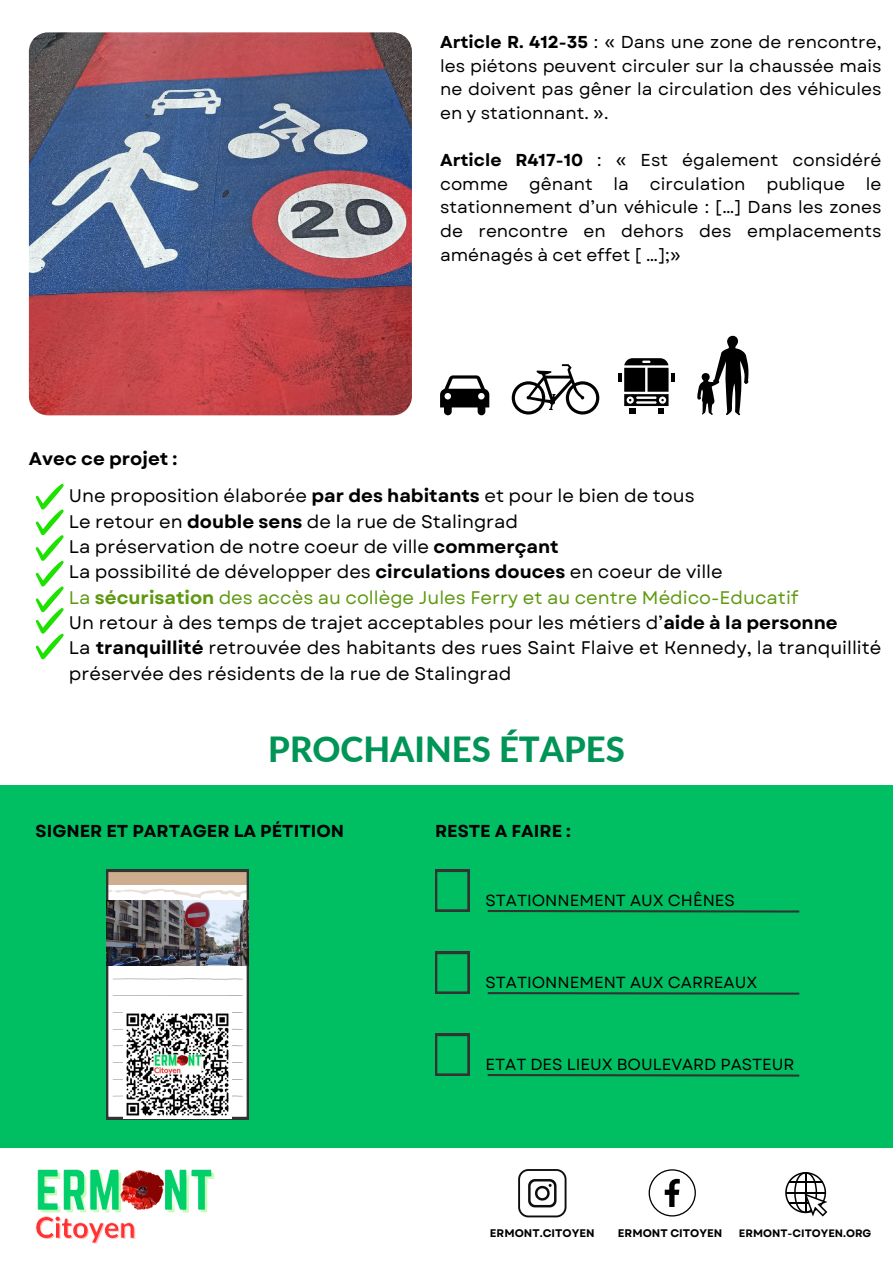
<style>
.page{position:relative;width:893px;height:1263px;background:#fff}
.page>*{position:absolute;margin:0;border:0;box-sizing:border-box;transform-origin:0 0}
.t1{font:800 34.65px "Lato";color:#009456}
.t2{font:18.23px/25.3px "Garet";color:#000}
.t3{font:18.23px "Garet";color:#5e9910}
.t4{font:700 18.23px "Garet";color:#000}
.t5{font:17.25px/23.6px "Garet";color:#000;text-align:justify}
.t6{font:700 17.25px "Garet";color:#000}
.t7{font:16.05px "Garet";color:#000}
.t8{font:700 11.02px "Garet";color:#000}
.t9{font:700 10.8px "Garet";color:#000}
.s1{font-weight:700}
</style>
<div class="page">
<img style="left:29px;top:32px;width:383px;height:383px">
<div style="left:0;top:785px;width:893px;height:478px;background:#00bf63"></div>
<svg style="left:106px;top:870px;width:143px;height:249px;background:#e5e0dc"></svg>
<img style="left:123px;top:1010px;width:109px;height:109px">
<img style="left:106px;top:900px;width:143px;height:66px">
<svg style="left:36px;top:484px;width:28px;height:175px"></svg>
<svg style="left:618px;top:358px;width:56px;height:56px"></svg>
<svg style="left:512px;top:364px;width:87px;height:50px"></svg>
<svg style="left:440px;top:375px;width:49px;height:40px"></svg>
<svg style="left:697px;top:336px;width:51px;height:79px"></svg>
<svg style="left:487px;top:1074px;width:313px;height:3px"></svg>
<svg style="left:487px;top:992px;width:313px;height:3px"></svg>
<svg style="left:487px;top:910px;width:313px;height:3px"></svg>
<svg style="left:435px;top:870px;width:34px;height:41px"></svg>
<svg style="left:435px;top:952px;width:34px;height:42px"></svg>
<svg style="left:435px;top:1034px;width:34px;height:42px"></svg>
<div style="left:0;top:1148px;width:893px;height:115px;background:#fff"></div>
<img style="left:36px;top:1169px;width:179px;height:75px">
<svg style="left:785px;top:1172px;width:42px;height:44px"></svg>
<svg style="left:648px;top:1169px;width:48px;height:47px"></svg>
<img style="left:518px;top:1169px;width:48px;height:49px">
<p class="t5" style="left:440px;top:30px;width:443px"><span class="s1">Article R. 412-35</span> : « Dans une zone de rencontre, les piétons peuvent circuler sur la chaussée mais ne doivent pas gêner la circulation des véhicules en y stationnant. ».</p>
<p class="t5" style="left:440px;top:148px;width:443px"><span class="s1">Article R417-10</span> : « Est également considéré comme gênant la circulation publique le stationnement d’un véhicule : […] Dans les zones de rencontre en dehors des emplacements aménagés à cet effet [ …];»</p>
<p class="t4" style="left:29px;top:445px;width:150px">Avec ce projet :</p>
<p class="t2" style="left:69px;top:483px;width:627px">Une proposition élaborée <span class="s1">par des habitants</span> et pour le bien de tous</p>
<p class="t2" style="left:69px;top:509px;width:451px">Le retour en <span class="s1">double sens</span> de la rue de Stalingrad</p>
<p class="t2" style="left:69px;top:534px;width:491px">La préservation de notre coeur de ville <span class="s1">commerçant</span></p>
<p class="t2" style="left:69px;top:559px;width:655px">La possibilité de développer des <span class="s1">circulations douces</span> en coeur de ville</p>
<p class="t3" style="left:69px;top:584px;width:731px">La <span class="s1">sécurisation</span> des accès au collège Jules Ferry et au centre Médico-Educatif</p>
<p class="t2" style="left:69px;top:610px;width:770px">Un retour à des temps de trajet acceptables pour les métiers d’<span class="s1">aide à la personne</span></p>
<p class="t2" style="left:69px;top:635px;width:814px">La <span class="s1">tranquillité</span> retrouvée des habitants des rues Saint Flaive et Kennedy, la tranquillité préservée des résidents de la rue de Stalingrad</p>
<p class="t1" style="left:268px;top:728px;width:358px">PROCHAINES ÉTAPES</p>
<p class="t6" style="left:36px;top:819px;width:310px">SIGNER ET PARTAGER LA PÉTITION</p>
<p class="t6" style="left:435px;top:819px;width:137px">RESTE A FAIRE :</p>
<p class="t7" style="left:485px;top:889px;width:251px">STATIONNEMENT AUX CHÊNES</p>
<p class="t7" style="left:485px;top:971px;width:273px">STATIONNEMENT AUX CARREAUX</p>
<p class="t7" style="left:485px;top:1053px;width:311px">ETAT DES LIEUX BOULEVARD PASTEUR</p>
<p class="t8" style="left:490px;top:1225px;width:106px">ERMONT.CITOYEN</p>
<p class="t8" style="left:618px;top:1225px;width:106px">ERMONT CITOYEN</p>
<p class="t9" style="left:739px;top:1226px;width:134px">ERMONT-CITOYEN.ORG</p>
</div>
